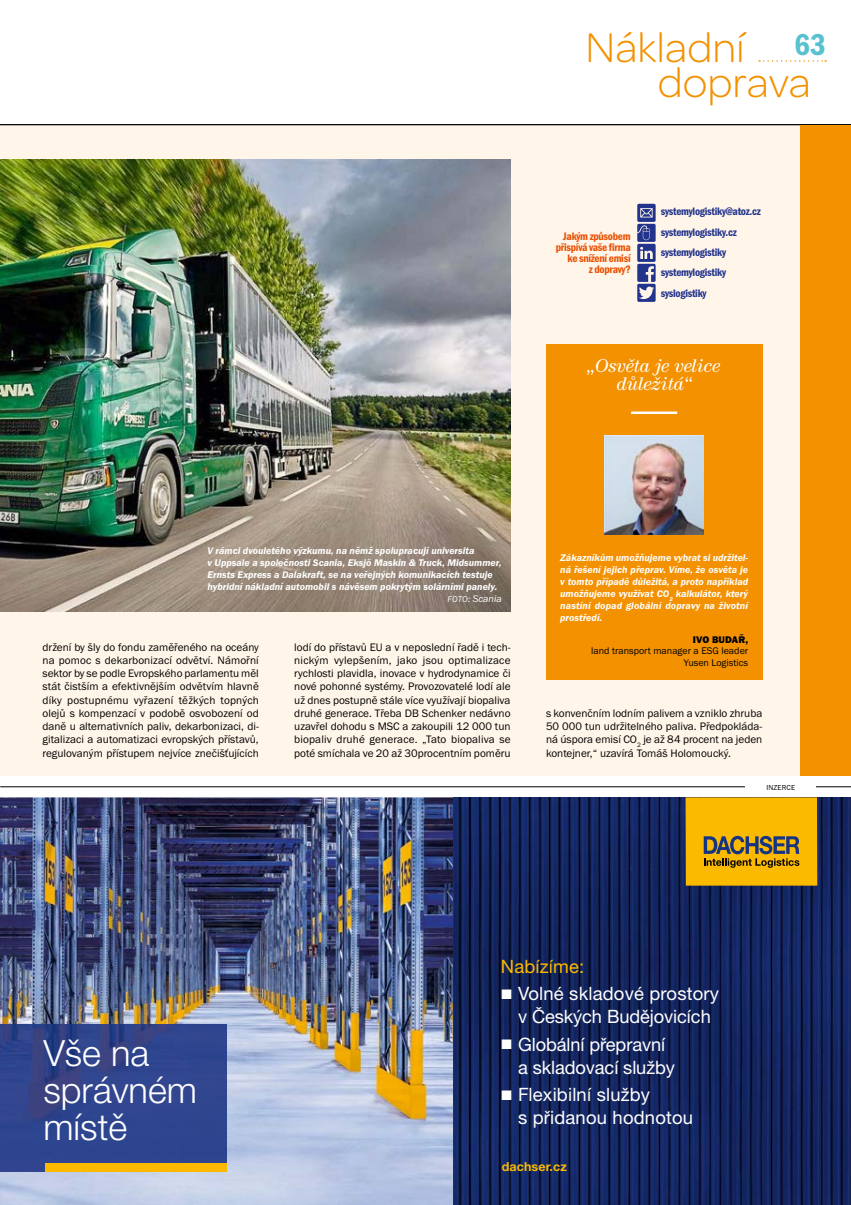
<style>
.page{position:relative;width:851px;height:1205px;background:#fff}
.page>*{position:absolute;margin:0;border:0;box-sizing:border-box;transform-origin:0 0}
.t1{font:300 44.12px/35.6px "Omnes";color:#f39100}
.t2{font:300 36.12px/37.2px "Helvetica Neue LT Pro";color:#fff}
.t3{font:italic 18.75px/18.5px "Century Std";letter-spacing:-.01em;color:#fff;text-align:center}
.t4{font:18.38px/23px "Helvetica Neue CE";letter-spacing:-.005em;color:#fff}
.t5{font:18.38px "Helvetica Neue CE";letter-spacing:.01em;color:#fbb900}
.t6{font:700 12.5px "Helvetica Neue CE";letter-spacing:.01em;color:#fbb900}
.t7{font:11.25px/13.2px "Franklin Got Itc TOT Boo";color:#000;text-align:justify}
.t8{font:11.25px/20.4px "Franklin Got Itc TOT Dem Con";letter-spacing:-.025em;color:#22338b}
.t9{font:11.25px/11.2px "Franklin Got Itc TOT Dem Con";letter-spacing:-.025em;color:#e95103;text-align:right}
.t10{font:10px/12px "Franklin Got Itc TOT Dem Ita";color:#fff;text-align:justify}
.t11{font:10px/11.2px "Franklin Got Itc TOT Boo";color:#000;text-align:right}
.t12{font:10px "Franklin Got Itc TOT Boo Ita";color:#fff}
.t13{font:10px "Franklin Got Itc TOT Hea";letter-spacing:.015em;color:#000}
.t14{font:7.5px "Franklin Got Itc TOT Boo";letter-spacing:.02em;color:#000}
.s1{font-family:"Franklin Got Itc TOT Dem Con";font-weight:400;font-size:31.25px;color:#58c1cf}
.s2{font-size:8.75px}
</style>
<div class="page">
<svg style="left:759px;top:60px;width:66px;height:2px"></svg>
<div style="left:0;top:124px;width:850px;height:1056px;background:#fff5e9"></div>
<hr style="left:0;top:124px;width:850px;height:1px;background:#000">
<div style="left:800px;top:125px;width:50px;height:1080px;background:#f39100"></div>
<img style="left:0;top:159px;width:510px;height:452px">
<div style="left:0;top:776px;width:850px;height:429px;background:#fff"></div>
<hr style="left:0;top:786px;width:850px;height:1px;background:#000">
<div style="left:745px;top:781px;width:71px;height:12px;background:#fff"></div>
<img style="left:0;top:797px;width:454px;height:408px">
<img style="left:454px;top:797px;width:396px;height:408px">
<div style="left:685px;top:797px;width:132px;height:88px;background:#fbb900"></div>
<svg style="left:703px;top:836px;width:96px;height:32px"></svg>
<img style="left:0;top:1024px;width:227px;height:147px">
<div style="left:45px;top:1163px;width:182px;height:8px;background:#fbb900"></div>
<svg style="left:637px;top:204px;width:18px;height:98px"></svg>
<div style="left:546px;top:345px;width:216px;height:335px;background:#f39100"></div>
<hr style="left:631px;top:411px;width:46px;height:3px;background:#fff">
<img style="left:604px;top:435px;width:99px;height:99px">
<svg style="left:502px;top:989px;width:9px;height:9px"></svg>
<svg style="left:502px;top:1039px;width:9px;height:10px"></svg>
<svg style="left:502px;top:1090px;width:9px;height:10px"></svg>
<h1 class="t1" style="left:657px;top:28px;width:169px;text-indent:-72px">Nákladní <span class="s1">63 </span>doprava</h1>
<p class="t9" style="left:555px;top:230px;width:76px">Jakým způsobem přispívá vaše firma ke snížení emisí<br>z dopravy?</p>
<p class="t8" style="left:660px;top:201px;width:101px">systemylogistiky@atoz.cz systemylogistiky.cz systemylogistiky systemylogistiky syslogistiky</p>
<h3 class="t3" style="left:588px;top:355px;width:134px">„Osvěta je velice důležitá“</h3>
<p class="t10" style="left:207px;top:544px;width:295px;text-align:left">V rámci dvouletého výzkumu, na němž spolupracují universita<br>v Uppsale a společnosti Scania, Eksjö Maskin &amp; Truck, Midsummer, Ernsts Express a Dalakraft, se na veřejných komunikacích testuje hybridní nákladní automobil s návěsem pokrytým solárními panely.</p>
<p class="t12" style="left:447px;top:593px;width:56px"><span class="s2">FOTO:</span> Scania</p>
<p class="t7" style="left:43px;top:640px;width:218px">držení by šly do fondu zaměřeného na oceány na pomoc s dekarbonizací odvětví. Námořní sektor by se podle Evropského parlamentu měl stát čistším a efektivnějším odvětvím hlavně díky postupnému vyřazení těžkých topných olejů s kompenzací v podobě osvobození od daně u alternativních paliv, dekarbonizaci, di&shy;gitalizaci a automatizaci evropských přístavů, regulovaným přístupem nejvíce znečišťujících</p>
<p class="t7" style="left:294px;top:640px;width:218px">lodí do přístavů EU a v neposlední řadě i tech&shy;nickým vylepšením, jako jsou optimalizace rychlosti plavidla, inovace v hydrodynamice či nové pohonné systémy. Provozovatelé lodí ale už dnes postupně stále více využívají biopaliva druhé generace. Třeba DB Schenker nedávno uzavřel dohodu s MSC a zakoupili 12 000 tun biopaliv druhé generace. „Tato biopaliva se poté smíchala ve 20 až 30procentním poměru</p>
<p class="t10" style="left:560px;top:552px;width:189px">Zákazníkům umožňujeme vybrat si udržitel&shy;ná řešení jejich přeprav. Víme, že osvěta je v tomto případě důležitá, a proto například umožňujeme využívat CO<sub>2</sub> kalkulátor, který nastíní dopad globální dopravy na životní prostředí.</p>
<p class="t13" style="left:692px;top:634px;width:57px">IVO BUDAŘ,</p>
<p class="t11" style="left:591px;top:645px;width:158px">land transport manager a ESG leader<br>Yusen Logistics</p>
<p class="t7" style="left:546px;top:706px;width:218px">s konvenčním lodním palivem a vzniklo zhruba 50 000 tun udržitelného paliva. Předpokláda&shy;ná úspora emisí CO<sub>2</sub> je až 84 procent na jeden kontejner,“ uzavírá Tomáš Holomoucký.</p>
<p class="t14" style="left:766px;top:783px;width:30px">INZERCE</p>
<h2 class="t2" style="left:43px;top:1034px;width:155px">Vše na správném místě</h2>
<h3 class="t5" style="left:500px;top:956px;width:85px">Nabízíme:</h3>
<h3 class="t4" style="left:518px;top:982px;width:202px">Volné skladové prostory v Českých Budějovicích</h3>
<h3 class="t4" style="left:518px;top:1033px;width:158px">Globální přepravní a skladovací služby</h3>
<h3 class="t4" style="left:518px;top:1083px;width:176px">Flexibilní služby<br>s přidanou hodnotou</h3>
<p class="t6" style="left:501px;top:1159px;width:67px">dachser.cz</p>
</div>
